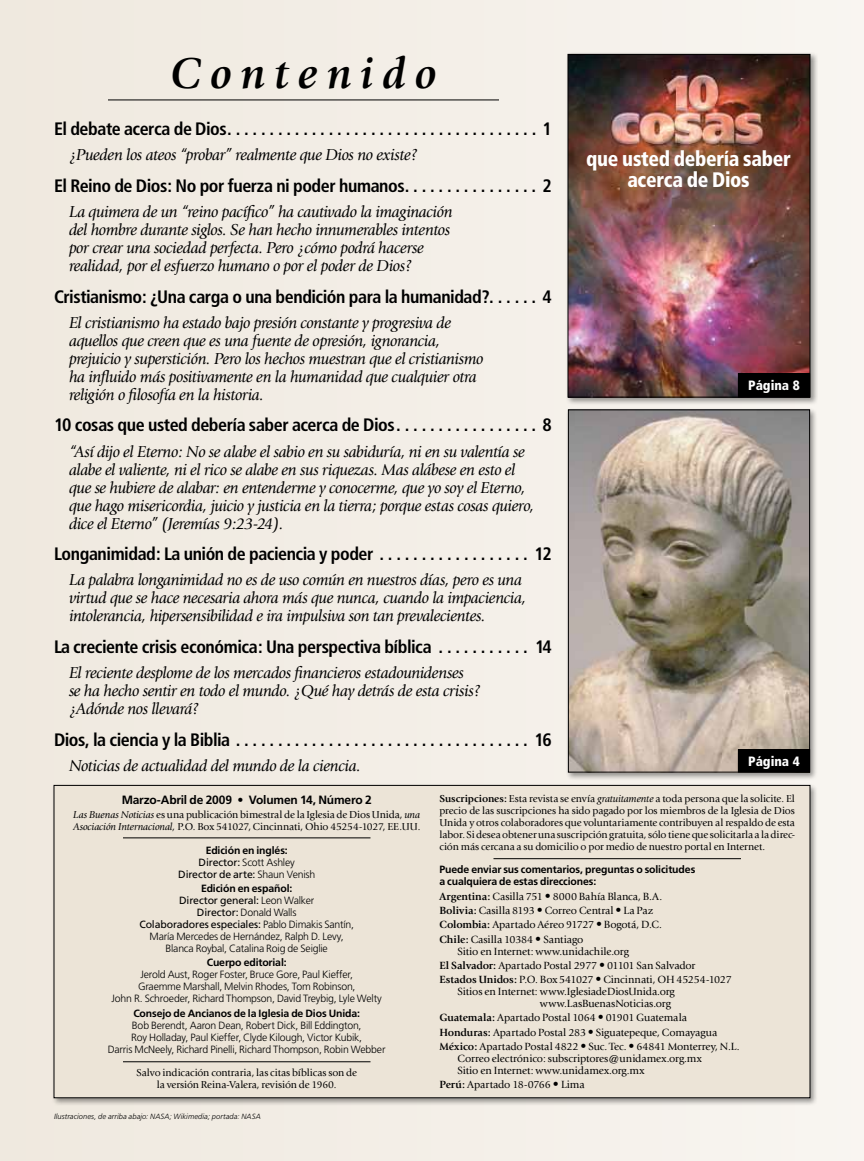
<style>
.page{position:relative;width:864px;height:1161px;background:#f2ede5}
.page>*{position:absolute;margin:0;border:0;box-sizing:border-box;transform-origin:0 0}
.t1{font:italic 700 45px "Giovanni";letter-spacing:.195em;color:#000}
.t2{font:900 condensed 21px/21px "Frutiger";letter-spacing:-.015em;color:#fff;text-align:center;scale:.94 1}
.t3{font:700 condensed 18px "Frutiger";letter-spacing:-.025em;color:#000}
.t4{font:italic 16.5px/18px "Giovanni";letter-spacing:-.025em;color:#000}
.t5{font:900 condensed 13.5px "Frutiger";color:#fff}
.t6{font:700 12px "Frutiger";letter-spacing:-.015em;color:#000}
.t7{font:10.8px/14.2px "Giovanni";letter-spacing:-.005em;color:#000}
.t8{font:10.5px/12px "Giovanni";letter-spacing:-.01em;color:#000}
.t9{font:300 10.5px/12px "Frutiger";letter-spacing:-.02em;color:#000;text-align:center}
.t10{font:700 10.5px/12px "Frutiger";letter-spacing:-.01em;color:#000}
.t11{font:10.5px/12px "Frutiger";letter-spacing:-.015em;color:#000;text-align:center}
.t12{font:italic 300 7.5px "Frutiger";letter-spacing:.01em;color:#000}
.s1{font-style:italic}
.s2{font-weight:700}
.s3{font-weight:300}
.s4{font-weight:400}
.s5{font-family:"Frutiger";font-weight:700;font-size:12px}
</style>
<div class="page">
<hr style="left:108px;top:100px;width:391px;height:1px;background:#000">
<div style="left:566px;top:52px;width:252px;height:354px;background:#000;opacity:.4"></div>
<img style="left:570px;top:56px;width:238px;height:340px">
<div style="left:568px;top:54px;width:242px;height:344px;border:1px solid #000"></div>
<div style="left:738px;top:374px;width:72px;height:23px;background:#000"></div>
<div style="left:738px;top:374px;width:72px;height:24px;border:1px solid #000"></div>
<div style="left:52px;top:783px;width:766px;height:323px;background:#000;opacity:.4"></div>
<div style="left:54px;top:785px;width:756px;height:313px;background:#ece4d7"></div>
<hr style="left:123px;top:838px;width:247px;height:1px;background:#000">
<hr style="left:123px;top:1062px;width:247px;height:1px;background:#000">
<hr style="left:493px;top:858px;width:248px;height:1px;background:#000">
<div style="left:566px;top:407px;width:252px;height:374px;background:#000;opacity:.4"></div>
<img style="left:570px;top:412px;width:238px;height:358px">
<div style="left:568px;top:410px;width:242px;height:362px;border:1px solid #000"></div>
<div style="left:738px;top:750px;width:72px;height:22px;background:#000"></div>
<div style="left:738px;top:749px;width:72px;height:23px;border:1px solid #000"></div>
<h1 class="t1" style="left:171px;top:48px;width:267px">Contenido</h1>
<p class="t3" style="left:54px;top:118px;width:500px">El debate acerca de Dios . . . . . . . . . . . . . . . . . . . . . . . . . . . . . . . . . . . . . 1</p>
<p class="t4" style="left:69px;top:146px;width:350px">¿Pueden los ateos “probar” realmente que Dios no existe?</p>
<p class="t3" style="left:54px;top:175px;width:500px">El Reino de Dios: No por fuerza ni poder humanos . . . . . . . . . . . . . . . . 2</p>
<p class="t4" style="left:69px;top:203px;width:385px">La quimera de un “reino pacífico” ha cautivado la imaginación del hombre durante siglos. Se han hecho innumerables intentos por crear una sociedad perfecta. Pero ¿cómo podrá hacerse realidad, por el esfuerzo humano o por el poder de Dios?</p>
<p class="t3" style="left:54px;top:286px;width:500px">Cristianismo: ¿Una carga o una bendición para la humanidad? . . . . . . 4</p>
<p class="t4" style="left:69px;top:314px;width:416px">El cristianismo ha estado bajo presión constante y progresiva de aquellos que creen que es una fuente de opresión, ignorancia, prejuicio y superstición. Pero los hechos muestran que el cristianismo ha influido más positivamente en la humanidad que cualquier otra religión o filosofía en la historia.</p>
<p class="t3" style="left:54px;top:414px;width:499px">10 cosas que usted debería saber acerca de Dios . . . . . . . . . . . . . . . . . 8</p>
<p class="t4" style="left:69px;top:443px;width:467px">“Así dijo el Eterno: No se alabe el sabio en su sabiduría, ni en su valentía se alabe el valiente, ni el rico se alabe en sus riquezas. Mas alábese en esto el que se hubiere de alabar: en entenderme y conocerme, que yo soy el Eterno, que hago misericordia, juicio y justicia en la tierra; porque estas cosas quiero, dice el Eterno” (Jeremías 9:23-24).</p>
<p class="t3" style="left:54px;top:543px;width:500px">Longanimidad: La unión de paciencia y poder . . . . . . . . . . . . . . . . . . 12</p>
<p class="t4" style="left:69px;top:571px;width:459px">La palabra longanimidad no es de uso común en nuestros días, pero es una virtud que se hace necesaria ahora más que nunca, cuando la impaciencia, intolerancia, hipersensibilidad e ira impulsiva son tan prevalecientes.</p>
<p class="t3" style="left:54px;top:636px;width:500px">La creciente crisis económica: Una perspectiva bíblica . . . . . . . . . . . 14</p>
<p class="t4" style="left:69px;top:664px;width:413px">El reciente desplome de los mercados financieros estadounidenses<br>se ha hecho sentir en todo el mundo. ¿Qué hay detrás de esta crisis? ¿Adónde nos llevará?</p>
<p class="t3" style="left:54px;top:729px;width:500px">Dios, la ciencia y la Biblia . . . . . . . . . . . . . . . . . . . . . . . . . . . . . . . . . . . 16</p>
<p class="t4" style="left:69px;top:757px;width:293px">Noticias de actualidad del mundo de la ciencia.</p>
<p class="t2" style="left:586px;top:148px;width:219px">que usted debería saber acerca de Dios</p>
<p class="t5" style="left:748px;top:377px;width:53px">Página 8</p>
<p class="t5" style="left:748px;top:753px;width:53px">Página 4</p>
<p class="t6" style="left:122px;top:793px;width:252px">Marzo-Abril de 2009 • Volumen 14, Número 2</p>
<p class="t8" style="left:73px;top:809px;width:349px"><span class="s1">Las Buenas Noticias</span> es una publicación bimestral de la Iglesia de Dios Unida, <span class="s1">una<br>Asociación Internacional,</span> P.O. Box 541027, Cincinnati, Ohio 45254-1027, EE.UU.</p>
<p class="t11" style="left:178px;top:844px;width:138px"><span class="s2">Edición en inglés:<br></span>Director: <span class="s3">Scott Ashley<br></span>Director de arte: <span class="s3">Shaun Venish</span></p>
<p class="t9" style="left:139px;top:882px;width:216px"><span class="s2">Edición en español:<br></span><span class="s4">Director general:</span> Leon Walker<br><span class="s4">Director:</span> Donald Walls<br><span class="s4">Colaboradores especiales:</span> Pablo Dimakis Santín, María Mercedes de Hernández, Ralph D. Levy, Blanca Roybal, Catalina Roig de Seiglie</p>
<p class="t10" style="left:207px;top:957px;width:81px">Cuerpo editorial:</p>
<p class="t9" style="left:112px;top:969px;width:272px">Jerold Aust, Roger Foster, Bruce Gore, Paul Kieffer,<br>Graemme Marshall, Melvin Rhodes, Tom Robinson,<br>John R. Schroeder, Richard Thompson, David Treybig, Lyle Welty</p>
<p class="t10" style="left:133px;top:1007px;width:228px">Consejo de Ancianos de la Iglesia de Dios Unida:</p>
<p class="t9" style="left:108px;top:1019px;width:279px">Bob Berendt, Aaron Dean, Robert Dick, Bill Eddington,<br>Roy Holladay, Paul Kieffer, Clyde Kilough, Victor Kubik,<br>Darris McNeely, Richard Pinelli, Richard Thompson, Robin Webber</p>
<p class="t8" style="left:136px;top:1067px;width:222px;text-align:center">Salvo indicación contraria, las citas bíblicas son de la versión Reina-Valera, revisión de 1960.</p>
<p class="t12" style="left:54px;top:1112px;width:208px">Ilustraciones, de arriba abajo: NASA; Wikimedia; portada: NASA</p>
<p class="t8" style="left:439px;top:793px;width:357px;text-align:justify"><span class="s2">Suscripciones:</span> Esta revista se envía <span class="s1">gratuitamente</span> a toda persona que la solicite. El precio de las suscripciones ha sido pagado por los miembros de la Iglesia de Dios Unida y otros colaboradores que voluntariamente contribuyen al respaldo de esta labor. Si desea obtener una suscripción gratuita, sólo tiene que solicitarla a la direc&shy;ción más cercana a su domicilio o por medio de nuestro portal en Internet.</p>
<p class="t10" style="left:439px;top:864px;width:257px">Puede enviar sus comentarios, preguntas o solicitudes a cualquiera de estas direcciones:</p>
<p class="t7" style="left:439px;top:889px;width:224px"><span class="s2">Argentina:</span> Casilla 751 <span class="s5">•</span> 8000 Bahía Blanca, B.A.<br><span class="s2">Bolivia:</span> Casilla 8193 <span class="s5">•</span> Correo Central <span class="s5">•</span> La Paz <span class="s2">Colombia:</span> Apartado Aéreo 91727 <span class="s5">•</span> Bogotá, D.C.<br><span class="s2">Chile:</span> Casilla 10384 <span class="s5">•</span> Santiago</p>
<p class="t7" style="left:439px;top:944px;width:294px;text-indent:18px">Sitio en Internet: www.unidachile.org<br><span class="s2">El Salvador:</span> Apartado Postal 2977 <span class="s5">•</span> 01101 San Salvador<br><span class="s2">Estados Unidos:</span> P.O. Box 541027 <span class="s5">•</span> Cincinnati, OH 45254-1027</p>
<p class="t7" style="left:540px;top:986px;width:136px;line-height:12px;text-indent:-82px">Sitios en Internet: www.IglesiadeDiosUnida.org www.LasBuenasNoticias.org</p>
<p class="t7" style="left:439px;top:1011px;width:302px"><span class="s2">Guatemala:</span> Apartado Postal 1064 <span class="s5">•</span> 01901 Guatemala<br><span class="s2">Honduras:</span> Apartado Postal 283 <span class="s5">•</span> Siguatepeque, Comayagua<br><span class="s2">México:</span> Apartado Postal 4822 <span class="s5">•</span> Suc. Tec. <span class="s5">•</span> 64841 Monterrey, N.L.</p>
<p class="t7" style="left:457px;top:1053px;width:246px;line-height:12px">Correo electrónico: subscriptores@unidamex.org.mx<br>Sitio en Internet: www.unidamex.org.mx</p>
<p class="t7" style="left:439px;top:1078px;width:147px"><span class="s2">Perú:</span> Apartado 18-0766 <span class="s5">•</span> Lima</p>
</div>
